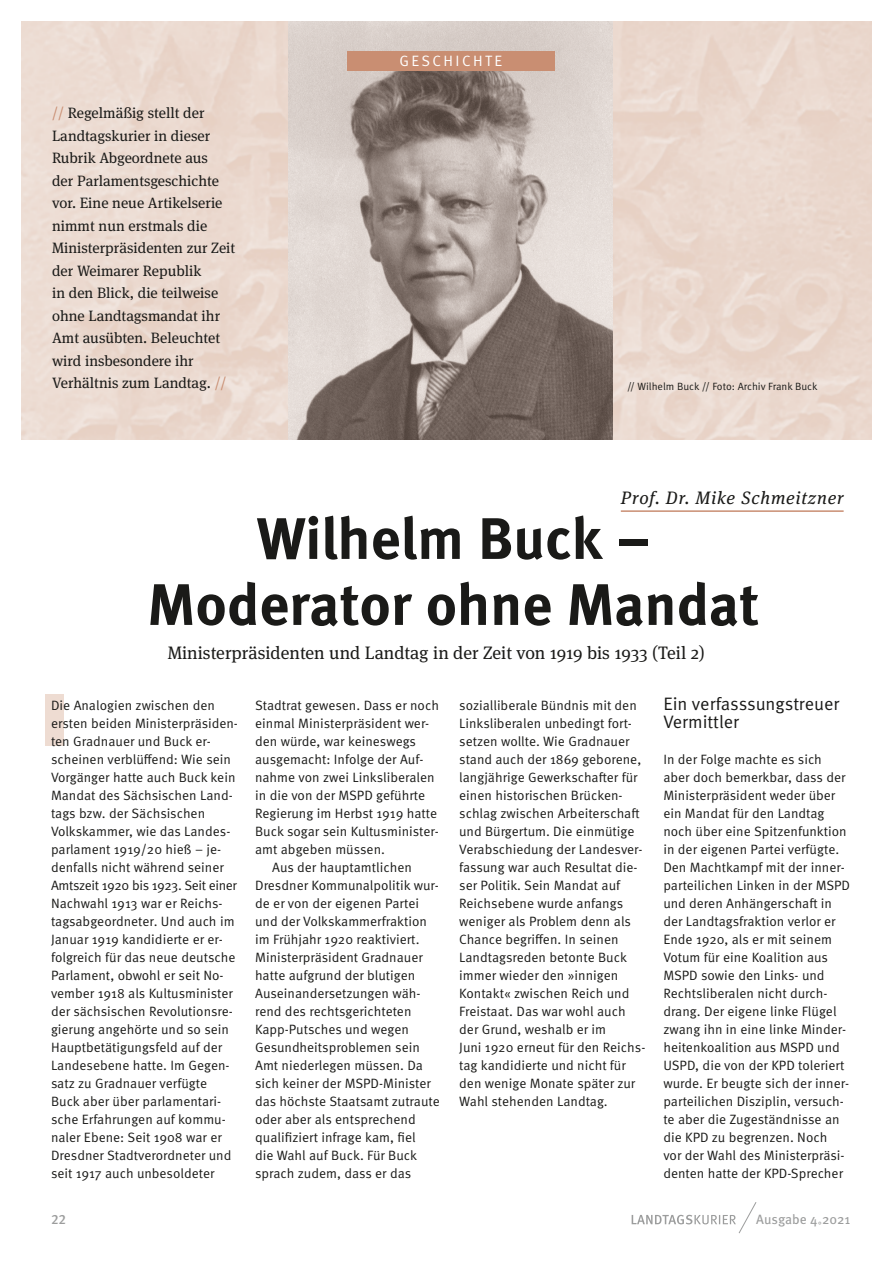
<style>
.page{position:relative;width:893px;height:1263px;background:#fff}
.page>*{position:absolute;margin:0;border:0;box-sizing:border-box;transform-origin:0 0}
.t1{font:700 58.5px/66px "Meta Pro";letter-spacing:-.005em;color:#1a1a18;text-align:center}
.t2{font:18px "Meta Serif Pro";color:#1a1a18}
.t3{font:18px/18px "Meta Pro Norm";color:#1a1a18}
.t4{font:italic 18px "Meta Serif Pro";letter-spacing:.05em;color:#1a1a18}
.t5{font:15px/22.5px "Meta Serif Pro";color:#1a1a18}
.t6{font:15px "Meta Pro Norm";letter-spacing:.16em;color:#fff}
.t7{font:13.5px/18px "Meta Pro Norm";color:#1a1a18}
.t8{font:13.5px "Meta Pro";color:#9c9d9d}
.t9{font:500 13.5px "Meta Pro";color:#9c9d9d}
.t10{font:10.5px "Meta Pro Norm";letter-spacing:-.005em;color:#1a1a18}
.s1{color:#c98e72}
</style>
<div class="page">
<div style="left:45px;top:695px;width:19px;height:51px;background:#eedcd2"></div>
<img style="left:21px;top:21px;width:851px;height:419px">
<hr style="left:621px;top:510px;width:223px;height:2px;background:#c98e72">
<img style="left:289px;top:21px;width:323px;height:419px">
<svg style="left:632px;top:1202px;width:125px;height:32px"></svg>
<div style="left:347px;top:51px;width:207px;height:20px;background:#c98e72"></div>
<p class="t5" style="left:52px;top:101px;width:185px"><span class="s1">//</span> Regelmäßig stellt der<br>Landtagskurier in dieser<br>Rubrik Abgeordnete aus<br>der Parlamentsgeschichte vor. Eine neue Artikelserie nimmt nun erstmals die<br>Ministerpräsidenten zur Zeit der Weimarer Republik<br>in den Blick, die teilweise ohne Landtagsmandat ihr<br>Amt ausübten. Beleuchtet wird insbesondere ihr<br>Verhältnis zum Landtag. <span class="s1">//</span></p>
<p class="t6" style="left:399px;top:50px;width:104px">GESCHICHTE</p>
<p class="t10" style="left:627px;top:378px;width:192px">// Wilhelm Buck // Foto: Archiv Frank Buck</p>
<p class="t4" style="left:621px;top:484px;width:224px">Prof. Dr. Mike Schmeitzner</p>
<h1 class="t1" style="left:147px;top:502px;width:614px">Wilhelm Buck –<br>Moderator ohne Mandat</h1>
<h2 class="t2" style="left:168px;top:640px;width:539px">Ministerpräsidenten und Landtag in der Zeit von 1919 bis 1933 (Teil 2)</h2>
<p class="t7" style="left:51px;top:695px;width:188px">Die Analogien zwischen den ersten beiden Ministerpräsiden&shy;ten Gradnauer und Buck er&shy;scheinen verblüffend: Wie sein<br>Vorgänger hatte auch Buck kein<br>Mandat des Sächsischen Land&shy;tags bzw. der Sächsischen<br>Volkskammer, wie das Landes&shy;parlament 1919/20 hieß – je&shy;denfalls nicht während seiner<br>Amtszeit 1920 bis 1923. Seit einer<br>Nachwahl 1913 war er Reichs&shy;tagsabgeordneter. Und auch im<br>Januar 1919 kandidierte er er&shy;folgreich für das neue deutsche<br>Parlament, obwohl er seit No&shy;vember 1918 als Kultusminister der sächsischen Revolutionsre&shy;gierung angehörte und so sein<br>Hauptbetätigungsfeld auf der<br>Landesebene hatte. Im Gegen&shy;satz zu Gradnauer verfügte<br>Buck aber über parlamentari&shy;sche Erfahrungen auf kommu&shy;naler Ebene: Seit 1908 war er<br>Dresdner Stadtverordneter und seit 1917 auch unbesoldeter</p>
<p class="t7" style="left:255px;top:695px;width:185px">Stadtrat gewesen. Dass er noch einmal Ministerpräsident wer&shy;den würde, war keineswegs ausgemacht: Infolge der Auf&shy;nahme von zwei Linksliberalen in die von der MSPD geführte<br>Regierung im Herbst 1919 hatte<br>Buck sogar sein Kultusminister&shy;amt abgeben müssen.</p>
<p class="t7" style="left:255px;top:857px;width:186px;text-indent:17px">Aus der hauptamtlichen<br>Dresdner Kommunalpolitik wur&shy;de er von der eigenen Partei und der Volkskammerfraktion im Frühjahr 1920 reaktiviert.<br>Ministerpräsident Gradnauer hatte aufgrund der blutigen<br>Auseinandersetzungen wäh&shy;rend des rechtsgerichteten<br>Kapp-Putsches und wegen<br>Gesundheitsproblemen sein<br>Amt niederlegen müssen. Da sich keiner der MSPD-Minister das höchste Staatsamt zutraute oder aber als entsprechend qualifiziert infrage kam, fiel<br>die Wahl auf Buck. Für Buck sprach zudem, dass er das</p>
<p class="t7" style="left:459px;top:695px;width:188px">sozialliberale Bündnis mit den<br>Linksliberalen unbedingt fort&shy;setzen wollte. Wie Gradnauer stand auch der 1869 geborene, langjährige Gewerkschafter für einen historischen Brücken&shy;schlag zwischen Arbeiterschaft und Bürgertum. Die einmütige<br>Verabschiedung der Landesver&shy;fassung war auch Resultat die&shy;ser Politik. Sein Mandat auf<br>Reichsebene wurde anfangs weniger als Problem denn als<br>Chance begriffen. In seinen<br>Landtagsreden betonte Buck immer wieder den »innigen<br>Kontakt« zwischen Reich und<br>Freistaat. Das war wohl auch der Grund, weshalb er im<br>Juni 1920 erneut für den Reichs&shy;tag kandidierte und nicht für den wenige Monate später zur<br>Wahl stehenden Landtag.</p>
<h3 class="t3" style="left:663px;top:693px;width:177px">Ein verfasssungstreuer<br>Vermittler</h3>
<p class="t7" style="left:663px;top:749px;width:188px">In der Folge machte es sich aber doch bemerkbar, dass der<br>Ministerpräsident weder über ein Mandat für den Landtag noch über eine Spitzenfunktion in der eigenen Partei verfügte.<br>Den Machtkampf mit der inner&shy;parteilichen Linken in der MSPD und deren Anhängerschaft in der Landtagsfraktion verlor er<br>Ende 1920, als er mit seinem<br>Votum für eine Koalition aus<br>MSPD sowie den Links- und<br>Rechtsliberalen nicht durch&shy;drang. Der eigene linke Flügel zwang ihn in eine linke Minder&shy;heitenkoalition aus MSPD und<br>USPD, die von der KPD toleriert wurde. Er beugte sich der inner&shy;parteilichen Disziplin, versuch&shy;te aber die Zugeständnisse an die KPD zu begrenzen. Noch<br>vor der Wahl des Ministerpräsi&shy;denten hatte der KPD-Sprecher</p>
<p class="t9" style="left:51px;top:1209px;width:17px">22</p>
<p class="t8" style="left:756px;top:1209px;width:95px">Ausgabe 4 2021</p>
<p class="t8" style="left:818px;top:1217px;width:6px">˚</p>
</div>
